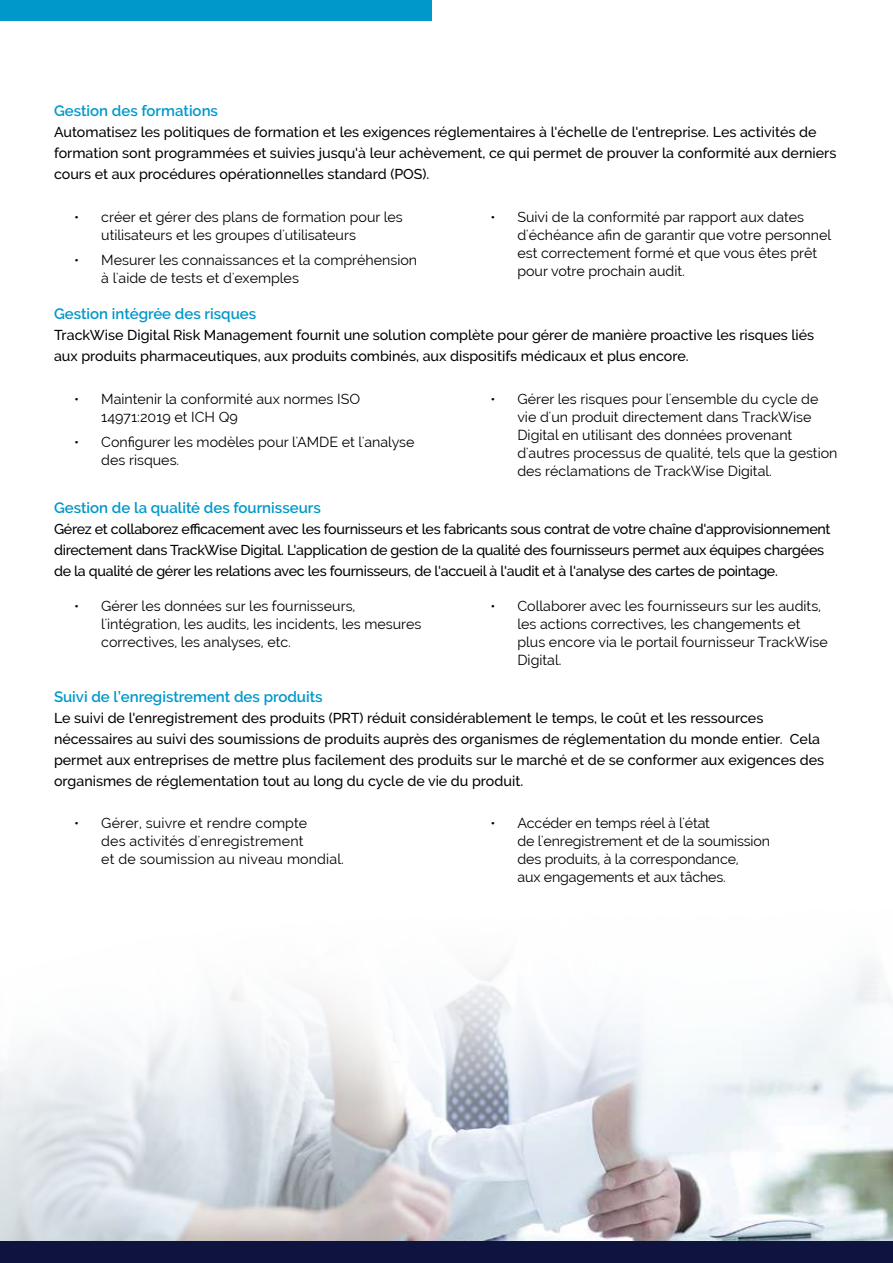
<style>
.page{position:relative;width:893px;height:1263px;background:#fff}
.page>*{position:absolute;margin:0;border:0;box-sizing:border-box;transform-origin:0 0}
.t1{font:600 15px "Raleway";color:#0098ca}
.t2{font:14.25px/18px "Raleway";color:#000}
.t3{font:500 14.25px/21px "Raleway";color:#000}
.t4{font:500 14.25px/21px "Raleway";letter-spacing:-.02em;color:#000}
</style>
<div class="page">
<img style="left:0;top:961px;width:893px;height:280px">
<div style="left:0;top:1241px;width:893px;height:22px;background:#0f143f"></div>
<div style="left:0;top:0;width:432px;height:20px;background:#0098ca"></div>
<p class="t1" style="left:54px;top:102px;width:166px">Gestion des formations</p>
<p class="t3" style="left:54px;top:122px;width:784px">Automatisez les politiques de formation et les exigences réglementaires à l'échelle de l'entreprise. Les activités de formation sont programmées et suivies jusqu'à leur achèvement, ce qui permet de prouver la conformité aux derniers cours et aux procédures opérationnelles standard (POS).</p>
<p class="t2" style="left:101px;top:208px;width:303px;text-indent:-27px">• créer et gérer des plans de formation pour les utilisateurs et les groupes d'utilisateurs</p>
<p class="t2" style="left:101px;top:251px;width:317px;text-indent:-27px">• Mesurer les connaissances et la compréhension à l'aide de tests et d'exemples</p>
<p class="t2" style="left:517px;top:208px;width:315px;text-indent:-27px">• Suivi de la conformité par rapport aux dates d'échéance afin de garantir que votre personnel est correctement formé et que vous êtes prêt pour votre prochain audit.</p>
<p class="t1" style="left:54px;top:305px;width:204px">Gestion intégrée des risques</p>
<p class="t3" style="left:54px;top:324px;width:762px">TrackWise Digital Risk Management fournit une solution complète pour gérer de manière proactive les risques liés aux produits pharmaceutiques, aux produits combinés, aux dispositifs médicaux et plus encore.</p>
<p class="t2" style="left:101px;top:390px;width:260px;text-indent:-27px">• Maintenir la conformité aux normes ISO<br>14971:2019 et ICH Q9</p>
<p class="t2" style="left:101px;top:433px;width:315px;text-indent:-27px">• Configurer les modèles pour l'AMDE et l'analyse des risques.</p>
<p class="t2" style="left:517px;top:390px;width:322px;text-indent:-27px">• Gérer les risques pour l'ensemble du cycle de vie d'un produit directement dans TrackWise Digital en utilisant des données provenant d'autres processus de qualité, tels que la gestion des réclamations de TrackWise Digital.</p>
<p class="t1" style="left:54px;top:499px;width:268px">Gestion de la qualité des fournisseurs</p>
<p class="t4" style="left:54px;top:519px;width:778px">Gérez et collaborez efficacement avec les fournisseurs et les fabricants sous contrat de votre chaîne d'approvisionnement directement dans TrackWise Digital. L'application de gestion de la qualité des fournisseurs permet aux équipes chargées de la qualité de gérer les relations avec les fournisseurs, de l'accueil à l'audit et à l'analyse des cartes de pointage.</p>
<p class="t2" style="left:101px;top:597px;width:322px;text-indent:-27px">• Gérer les données sur les fournisseurs, l'intégration, les audits, les incidents, les mesures correctives, les analyses, etc.</p>
<p class="t2" style="left:517px;top:597px;width:312px;text-indent:-27px">• Collaborer avec les fournisseurs sur les audits, les actions correctives, les changements et plus encore via le portail fournisseur TrackWise Digital.</p>
<p class="t1" style="left:54px;top:688px;width:270px">Suivi de l’enregistrement des produits</p>
<p class="t3" style="left:54px;top:707px;width:772px">Le suivi de l'enregistrement des produits (PRT) réduit considérablement le temps, le coût et les ressources nécessaires au suivi des soumissions de produits auprès des organismes de réglementation du monde entier. Cela permet aux entreprises de mettre plus facilement des produits sur le marché et de se conformer aux exigences des organismes de réglementation tout au long du cycle de vie du produit.</p>
<p class="t2" style="left:101px;top:814px;width:244px;text-indent:-27px">• Gérer, suivre et rendre compte<br>des activités d'enregistrement<br>et de soumission au niveau mondial.</p>
<p class="t2" style="left:517px;top:814px;width:254px;text-indent:-27px">• Accéder en temps réel à l'état<br>de l'enregistrement et de la soumission des produits, à la correspondance,<br>aux engagements et aux tâches.</p>
</div>
